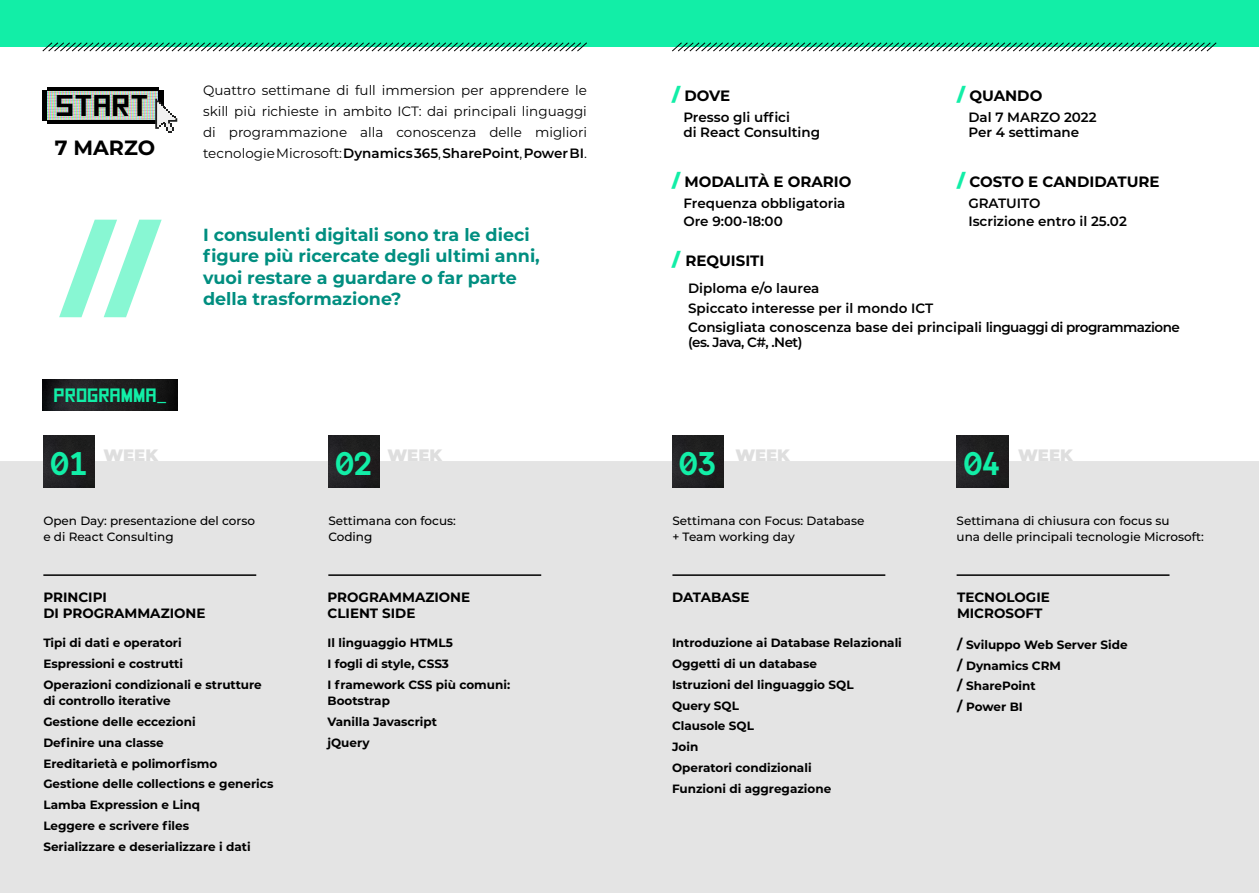
<style>
.page{position:relative;width:1259px;height:893px;background:#fff}
.page>*{position:absolute;margin:0;border:0;box-sizing:border-box;transform-origin:0 0}
.t1{font:600 32.55px "Bergen Mono";letter-spacing:-.05em;color:#12eea7}
.t2{font:30px "Square Font";color:#000;scale:1.07 1}
.t3{font:700 20.55px "Montserrat";color:#000}
.t4{font:19.35px "Square Font";color:#12eea7}
.t5{font:700 17.55px/21.3px "Montserrat";color:#008e80}
.t6{font:900 16.5px "Montserrat";color:#dedede}
.t7{font:700 15px "Montserrat";color:#000}
.t8{font:600 13.5px/19.2px "Montserrat";color:#000}
.t9{font:13.5px/21px "Montserrat";color:#000;text-align:justify}
.t10{font:700 13.5px/16.5px "Montserrat";color:#000}
.t11{font:600 13.5px "Montserrat";letter-spacing:-.04em;color:#000}
.t12{font:700 12px/20.7px "Montserrat";color:#000}
.t13{font:500 12px/16.5px "Montserrat";color:#000}
.s1{font-weight:600}
.s2{font-weight:900;font-size:18px;color:#12eea7}
.s3{font-size:13.5px}
</style>
<div class="page">
<div style="left:0;top:0;width:1259px;height:47px;background:#12eea7"></div>
<div style="left:43px;top:90px;width:5px;height:30px;background:#000"></div>
<img style="left:47px;top:90px;width:111px;height:31px">
<div style="left:158px;top:90px;width:6px;height:30px;background:#000"></div>
<hr style="left:47px;top:121px;width:111px;height:3px;background:#000">
<hr style="left:47px;top:87px;width:111px;height:3px;background:#000">
<svg style="left:155px;top:99px;width:22px;height:34px"></svg>
<div style="left:0;top:461px;width:1259px;height:432px;background:#e4e4e4"></div>
<img style="left:43px;top:436px;width:52px;height:51px">
<img style="left:43px;top:379px;width:134px;height:31px">
<img style="left:328px;top:436px;width:52px;height:51px">
<img style="left:672px;top:436px;width:51px;height:51px">
<img style="left:956px;top:436px;width:52px;height:51px">
<hr style="left:43px;top:574px;width:213px;height:2px;background:#000">
<hr style="left:328px;top:574px;width:213px;height:2px;background:#000">
<hr style="left:672px;top:574px;width:213px;height:2px;background:#000">
<hr style="left:956px;top:574px;width:213px;height:2px;background:#000">
<svg style="left:59px;top:220px;width:103px;height:97px"></svg>
<svg style="left:42px;top:42px;width:545px;height:10px"></svg>
<svg style="left:672px;top:42px;width:545px;height:10px"></svg>
<h2 class="t2" style="left:56px;top:91px;width:89px">START</h2>
<h3 class="t3" style="left:55px;top:133px;width:102px">7 MARZO</h3>
<h3 class="t4" style="left:54px;top:385px;width:115px">PROGRAMMA_</h3>
<p class="t9" style="left:203px;top:79px;width:385px">Quattro settimane di full immersion per apprendere le skill più richieste in ambito ICT: dai principali linguaggi di programmazione alla conoscenza delle migliori tecnologie Microsoft: <span class="s1">Dynamics 365</span>, <span class="s1">SharePoint</span>, <span class="s1">Power BI</span>.</p>
<h3 class="t5" style="left:203px;top:223px;width:338px">I consulenti digitali sono tra le dieci figure più ricercate degli ultimi anni, vuoi restare a guardare o far parte della trasformazione?</h3>
<p class="t7" style="left:672px;top:85px;width:60px"><span class="s2">/</span> DOVE</p>
<p class="t7" style="left:957px;top:85px;width:87px"><span class="s2">/</span> QUANDO</p>
<p class="t8" style="left:683px;top:109px;width:138px;line-height:15px">Presso gli uffici<br>di React Consulting</p>
<p class="t8" style="left:968px;top:109px;width:130px;line-height:15px">Dal 7 MARZO 2022<br>Per 4 settimane</p>
<p class="t7" style="left:672px;top:171px;width:181px"><span class="s2">/</span> MODALITÀ E ORARIO</p>
<p class="t7" style="left:957px;top:171px;width:204px"><span class="s2">/</span> COSTO E CANDIDATURE</p>
<p class="t8" style="left:683px;top:193px;width:164px;line-height:18px">Frequenza obbligatoria<br>Ore 9:00-18:00</p>
<p class="t8" style="left:968px;top:193px;width:160px;line-height:18px">GRATUITO<br>Iscrizione entro il 25.02</p>
<p class="t7" style="left:672px;top:249px;width:94px"><span class="s2">/</span> REQUISITI</p>
<p class="t8" style="left:688px;top:278px;width:493px">Diploma e/o laurea<br>Spiccato interesse per il mondo ICT<br>Consigliata conoscenza base dei principali linguaggi di programmazione</p>
<p class="t11" style="left:688px;top:332px;width:116px">(es. Java, C#, .Net)</p>
<h1 class="t1" style="left:50px;top:440px;width:39px">01</h1>
<h3 class="t6" style="left:103px;top:443px;width:56px">WEEK</h3>
<h3 class="t6" style="left:388px;top:443px;width:56px">WEEK</h3>
<h3 class="t6" style="left:735px;top:443px;width:56px">WEEK</h3>
<h3 class="t6" style="left:1018px;top:443px;width:56px">WEEK</h3>
<h1 class="t1" style="left:335px;top:440px;width:39px">02</h1>
<h1 class="t1" style="left:678px;top:440px;width:39px">03</h1>
<h1 class="t1" style="left:963px;top:440px;width:39px">04</h1>
<p class="t13" style="left:43px;top:512px;width:213px">Open Day: presentazione del corso e di React Consulting</p>
<p class="t13" style="left:672px;top:512px;width:193px">Settimana con Focus: Database + Team working day</p>
<p class="t13" style="left:328px;top:512px;width:129px">Settimana con focus:<br>Coding</p>
<p class="t13" style="left:956px;top:512px;width:249px">Settimana di chiusura con focus su<br>una delle principali tecnologie Microsoft:</p>
<p class="t10" style="left:43px;top:588px;width:164px">PRINCIPI<br>DI PROGRAMMAZIONE</p>
<p class="t10" style="left:327px;top:588px;width:144px">PROGRAMMAZIONE<br>CLIENT SIDE</p>
<p class="t12" style="left:43px;top:632px;width:220px">Tipi di dati e operatori<br>Espressioni e costrutti<br>Operazioni condizionali e strutture</p>
<p class="t12" style="left:43px;top:690px;width:231px">di controllo iterative<br>Gestione delle eccezioni<br>Definire una classe<br>Ereditarietà e polimorfismo<br>Gestione delle collections e generics<br>Lamba Expression e Linq<br>Leggere e scrivere files<br>Serializzare e deserializzare i dati</p>
<p class="t12" style="left:327px;top:632px;width:184px">Il linguaggio HTML5<br>I fogli di style, CSS3<br>I framework CSS più comuni:</p>
<p class="t12" style="left:327px;top:690px;width:111px">Bootstrap<br>Vanilla Javascript jQuery</p>
<p class="t10" style="left:672px;top:588px;width:79px">DATABASE</p>
<p class="t10" style="left:957px;top:588px;width:94px">TECNOLOGIE<br>MICROSOFT</p>
<p class="t12" style="left:672px;top:632px;width:231px">Introduzione ai Database Relazionali<br>Oggetti di un database<br>Istruzioni del linguaggio SQL<br>Query SQL<br>Clausole SQL<br>Join<br>Operatori condizionali<br>Funzioni di aggregazione</p>
<p class="t12" style="left:957px;top:634px;width:172px"><span class="s3">/</span> Sviluppo Web Server Side <span class="s3">/</span> Dynamics CRM<br><span class="s3">/</span> SharePoint<br><span class="s3">/</span> Power BI</p>
</div>
